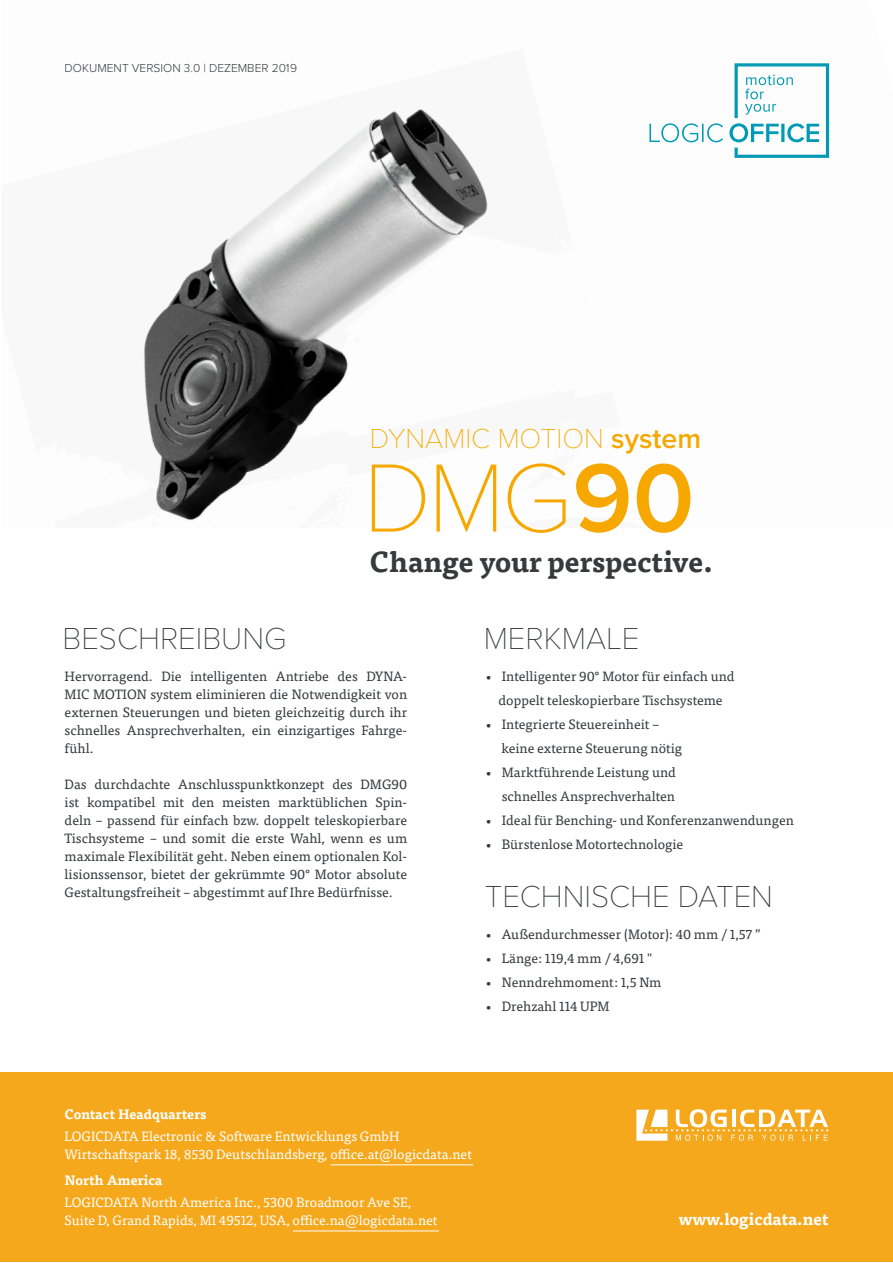
<style>
.page{position:relative;width:893px;height:1263px;background:#fff}
.page>*{position:absolute;margin:0;border:0;box-sizing:border-box;transform-origin:0 0}
.t1{font:100 100.5px "Proxima Nova T";color:#f6a800}
.t2{font:100 31.5px "Proxima Nova T";color:#37393b}
.t3{font:700 28.5px "Tisa Pro";color:#37393b}
.t4{font:100 28.5px "Proxima Nova T";color:#f6a800}
.t5{font:700 16.5px "Tisa Pro";color:#fff}
.t6{font:13.5px/18px "Tisa Pro";color:#37393b;text-align:justify}
.t7{font:13.5px "Tisa Pro";color:#fff}
.t8{font:700 13.5px "Tisa Pro";color:#fff}
.t9{font:300 12px "Proxima Nova";color:#37393b}
.s1{font-family:"Proxima Nova";font-weight:600}
</style>
<div class="page">
<div style="left:0;top:1072px;width:892px;height:190px;background:#f5a81c"></div>
<svg style="left:636px;top:1109px;width:192px;height:32px"></svg>
<hr style="left:293px;top:1230px;width:146px;height:1px;background:#fff">
<hr style="left:331px;top:1164px;width:142px;height:1px;background:#fff">
<img style="left:143px;top:63px;width:687px;height:458px">
<svg style="left:649px;top:63px;width:180px;height:95px"></svg>
<p class="t9" style="left:65px;top:59px;width:234px">DOKUMENT VERSION 3.0 | DEZEMBER 2019</p>
<p class="t4" style="left:370px;top:417px;width:333px">DYNAMIC MOTION <span class="s1">system</span></p>
<p class="t1" style="left:363px;top:423px;width:333px">DMG<span class="s1">90</span></p>
<p class="t3" style="left:370px;top:539px;width:345px">Change your perspective.</p>
<p class="t2" style="left:63px;top:615px;width:225px">BESCHREIBUNG</p>
<p class="t6" style="left:65px;top:666px;width:344px">Hervorragend. Die intelligenten Antriebe des DYNA-MIC MOTION system eliminieren die Notwendigkeit von externen Steuerungen und bieten gleichzeitig durch ihr schnelles Ansprechverhalten, ein einzigartiges Fahrge&shy;fühl.</p>
<p class="t6" style="left:65px;top:774px;width:344px">Das durchdachte Anschlusspunktkonzept des DMG90 ist kompatibel mit den meisten marktüblichen Spin&shy;deln – passend für einfach bzw. doppelt teleskopierbare Tischsysteme – und somit die erste Wahl, wenn es um maximale Flexibilität geht. Neben einem optionalen Kol&shy;lisionssensor, bietet der gekrümmte 90° Motor absolute Gestaltungsfreiheit – abgestimmt auf Ihre Bedürfnisse.</p>
<p class="t2" style="left:484px;top:615px;width:157px">MERKMALE</p>
<p class="t6" style="left:485px;top:663px;width:251px;line-height:24px;text-align:center">• Intelligenter 90° Motor für einfach und doppelt teleskopierbare Tischsysteme</p>
<p class="t6" style="left:501px;top:711px;width:182px;line-height:24px;text-indent:-17px">• Integrierte Steuereinheit – keine externe Steuerung nötig</p>
<p class="t6" style="left:485px;top:759px;width:193px;line-height:24px;text-align:right">• Marktführende Leistung und schnelles Ansprechverhalten</p>
<p class="t6" style="left:485px;top:810px;width:311px">• Ideal für Benching- und Konferenzanwendungen</p>
<p class="t6" style="left:485px;top:834px;width:200px">• Bürstenlose Motortechnologie</p>
<p class="t2" style="left:485px;top:873px;width:290px">TECHNISCHE DATEN</p>
<p class="t6" style="left:485px;top:924px;width:278px">• Außendurchmesser (Motor): 40 mm / 1,57 ”</p>
<p class="t6" style="left:485px;top:948px;width:169px">• Länge: 119,4 mm / 4,691 "</p>
<p class="t6" style="left:485px;top:972px;width:178px">• Nenndrehmoment: 1,5 Nm</p>
<p class="t6" style="left:485px;top:996px;width:126px">• Drehzahl 114 UPM</p>
<p class="t8" style="left:65px;top:1104px;width:143px">Contact Headquarters</p>
<p class="t7" style="left:65px;top:1126px;width:336px">LOGICDATA Electronic &amp; Software Entwicklungs GmbH</p>
<p class="t7" style="left:65px;top:1144px;width:409px">Wirtschaftspark 18, 8530 Deutschlandsberg, office.at@logicdata.net</p>
<p class="t8" style="left:65px;top:1169px;width:99px">North America</p>
<p class="t7" style="left:65px;top:1192px;width:348px">LOGICDATA North America Inc., 5300 Broadmoor Ave SE,</p>
<p class="t7" style="left:65px;top:1210px;width:374px">Suite D, Grand Rapids, MI 49512, USA, office.na@logicdata.net</p>
<p class="t5" style="left:679px;top:1206px;width:151px">www.logicdata.net</p>
</div>
